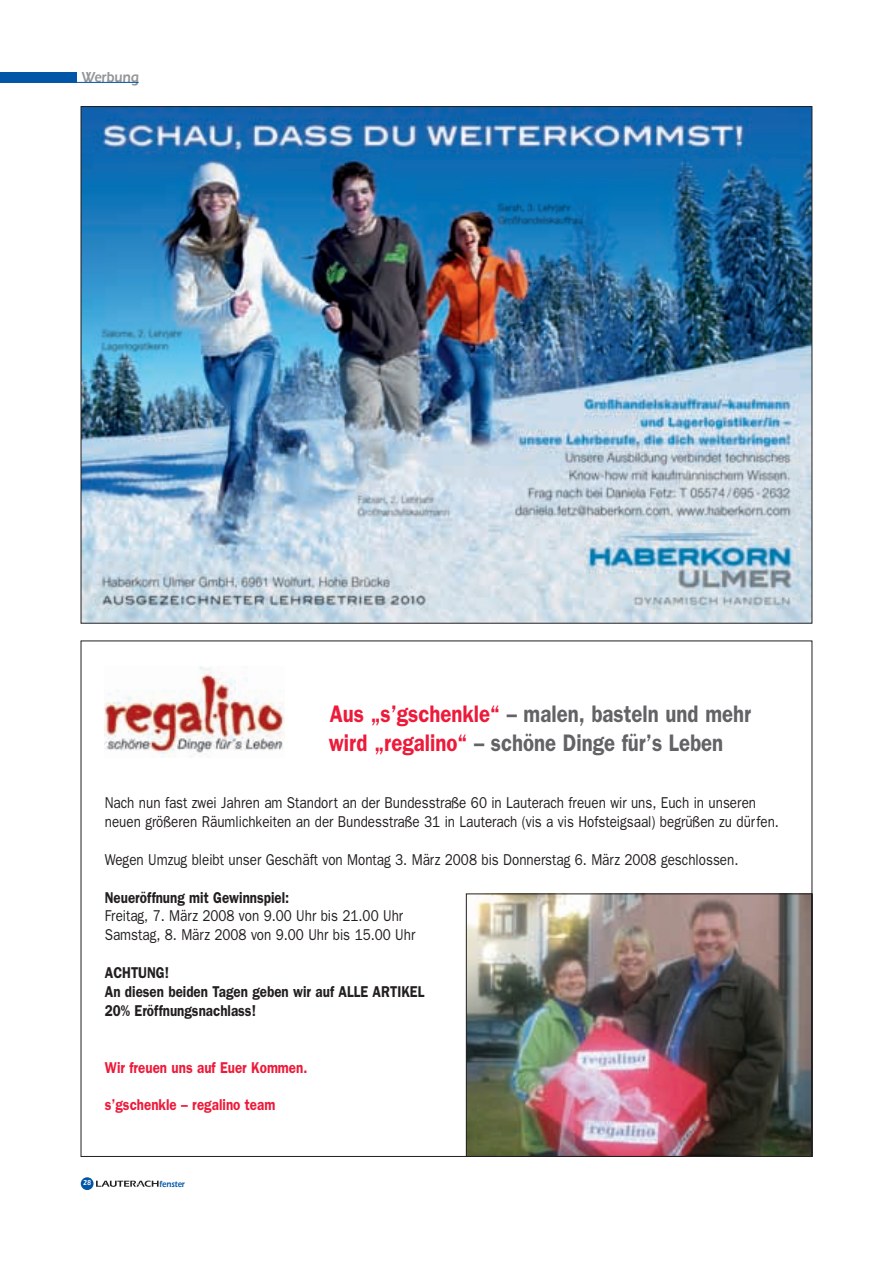
<style>
.page{position:relative;width:893px;height:1263px;background:#fff}
.page>*{position:absolute;margin:0;border:0;box-sizing:border-box;transform-origin:0 0}
.t1{font:600 24px/28.8px "Franklin Gothic";color:#636366;scale:.85 1}
.t2{font:15.75px/18.9px "Franklin Gothic";color:#231f20;scale:.85 1}
.t3{font:600 15.75px/18.9px "Franklin Gothic";color:#231f20;scale:.85 1}
.t4{font:600 15.75px "Franklin Gothic";color:#ed1a3a;scale:.85 1}
.t5{font:600 15px "Itc Eras";color:#939598;scale:.85 1}
.t6{font:600 9px "Itc Eras";color:#0156a8;scale:.85 1}
.t7{font:600 7.5px "Itc Eras";color:#fff;scale:.85 1}
.s1{color:#ed1a3a}
</style>
<div class="page">
<div style="left:81px;top:1177px;width:13px;height:13px;background:#0156a8;border-radius:50%"></div>
<svg style="left:96px;top:1180px;width:63px;height:7px"></svg>
<div style="left:0;top:72px;width:77px;height:11px;background:#0156a8"></div>
<hr style="left:75px;top:82px;width:64px;height:1px;background:#0156a8">
<img style="left:83px;top:108px;width:727px;height:513px">
<img style="left:81px;top:640px;width:731px;height:517px">
<p class="t5" style="left:82px;top:72px;width:69px">Werbung</p>
<h1 class="t1" style="left:329px;top:701px;width:498px"><span class="s1">Aus „s’gschenkle“</span> – malen, basteln und mehr <span class="s1">wird „regalino“</span> – schöne Dinge für’s Leben</h1>
<p class="t2" style="left:105px;top:794px;width:795px">Nach nun fast zwei Jahren am Standort an der Bundesstraße 60 in Lauterach freuen wir uns, Euch in unseren neuen größeren Räumlichkeiten an der Bundesstraße 31 in Lauterach (vis a vis Hofsteigsaal) begrüßen zu dürfen.</p>
<p class="t2" style="left:105px;top:851px;width:747px">Wegen Umzug bleibt unser Geschäft von Montag 3. März 2008 bis Donnerstag 6. März 2008 geschlossen.</p>
<p class="t3" style="left:105px;top:889px;width:219px">Neueröffnung mit Gewinnspiel:</p>
<p class="t2" style="left:105px;top:908px;width:367px">Freitag, 7. März 2008 von 9.00 Uhr bis 21.00 Uhr<br>Samstag, 8. März 2008 von 9.00 Uhr bis 15.00 Uhr</p>
<p class="t3" style="left:105px;top:965px;width:377px">ACHTUNG!<br>An diesen beiden Tagen geben wir auf ALLE ARTIKEL<br>20% Eröffnungsnachlass!</p>
<p class="t4" style="left:105px;top:1062px;width:240px">Wir freuen uns auf Euer Kommen.</p>
<p class="t4" style="left:105px;top:1100px;width:202px">s’gschenkle – regalino team</p>
<p class="t7" style="left:83px;top:1180px;width:11px">28</p>
<p class="t6" style="left:160px;top:1181px;width:31px">fenster</p>
</div>
